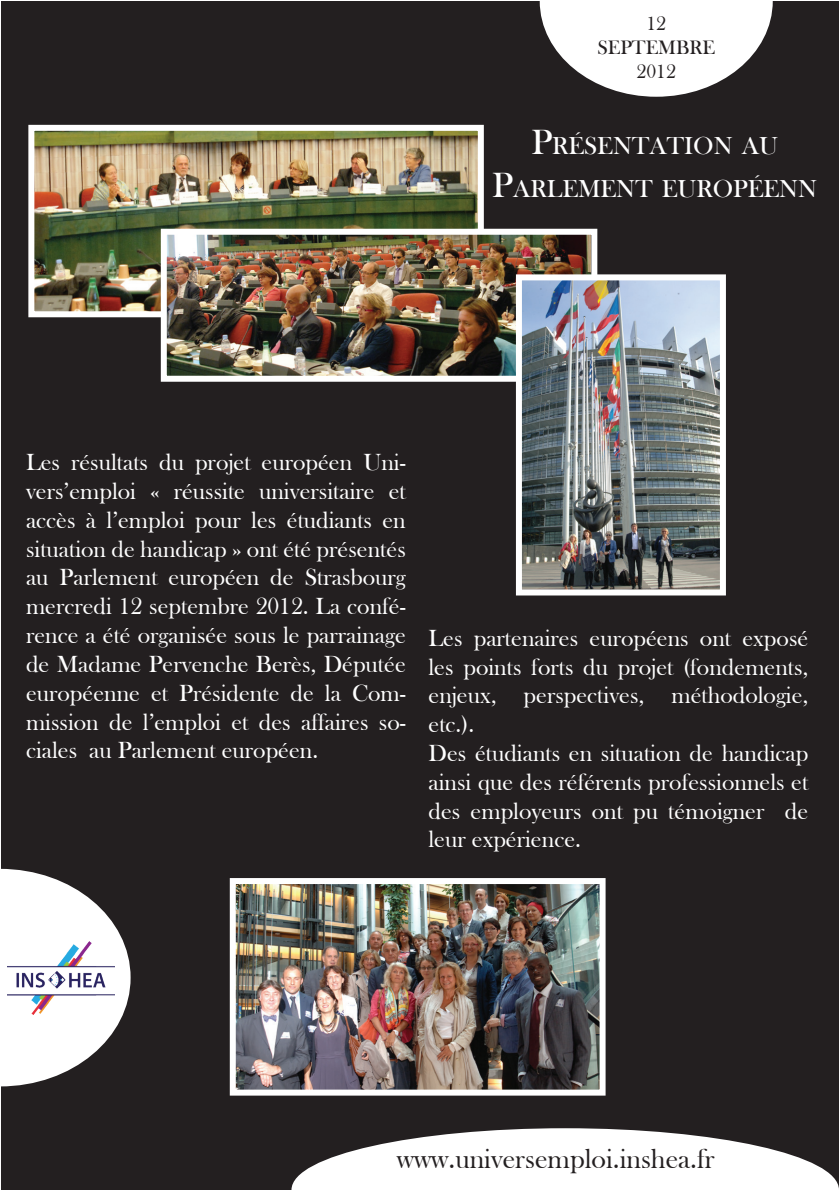
<style>
.page{position:relative;width:840px;height:1191px;background:#fff}
.page>*{position:absolute;margin:0;border:0;box-sizing:border-box;transform-origin:0 0}
.t1{font:28px "Bask Old Face";color:#231f20}
.t2{font:25.2px/43.2px "Bask Old Face";color:#fff;text-align:center}
.t3{font:24px/28.8px "Bask Old Face";color:#fff;text-align:justify}
.t4{font:20px/24px "Bask Old Face";color:#231f20;text-align:center}
.s1{font-size:36px}
.s2{color:#fff}
</style>
<div class="page">
<div style="left:1px;top:1px;width:837px;height:1189px;background:#231f20"></div>
<img style="left:237px;top:885px;width:361px;height:203px">
<div style="left:230px;top:878px;width:375px;height:217px;border:6px solid #fff"></div>
<img style="left:35px;top:132px;width:441px;height:178px">
<div style="left:28px;top:125px;width:455px;height:192px;border:6px solid #fff"></div>
<img style="left:168px;top:236px;width:422px;height:139px">
<div style="left:161px;top:229px;width:436px;height:153px;border:6px solid #fff"></div>
<img style="left:522px;top:281px;width:196px;height:307px">
<div style="left:515px;top:274px;width:210px;height:321px;border:6px solid #fff"></div>
<svg style="left:539px;top:1px;width:233px;height:96px"></svg>
<svg style="left:1px;top:869px;width:129px;height:217px"></svg>
<svg style="left:291px;top:1128px;width:547px;height:62px"></svg>
<p class="t4" style="left:597px;top:12px;width:119px">12<br>SEPTEMBRE<br>2012</p>
<p class="t2" style="left:492px;top:125px;width:326px"><span class="s1">P</span>RÉSENTATION AU<br><span class="s1">P</span>ARLEMENT EUROPÉENN</p>
<p class="t3" style="left:26px;top:448px;width:381px">Les résultats du projet européen Uni&shy;vers’emploi « réussite universitaire et accès à l’emploi pour les étudiants en situation de handicap » ont été présentés au Parlement européen de Strasbourg mercredi 12 septembre 2012. La confé&shy;rence a été organisée sous le parrainage de Madame Pervenche Berès, Députée européenne et Présidente de la Com&shy;mission de l’emploi et des affaires so&shy;ciales au Parlement européen.</p>
<p class="t3" style="left:428px;top:624px;width:381px;text-align:left">Les partenaires européens ont exposé les points forts du projet (fondements, enjeux, perspectives, méthodologie, etc.).<br>Des étudiants en situation de handicap ainsi que des référents professionnels et des employeurs ont pu témoigner de leur expérience.</p>
<p class="t1" style="left:379px;top:1143px;width:336px"><span class="s2">w</span>www.universemploi.inshea.fr</p>
</div>
